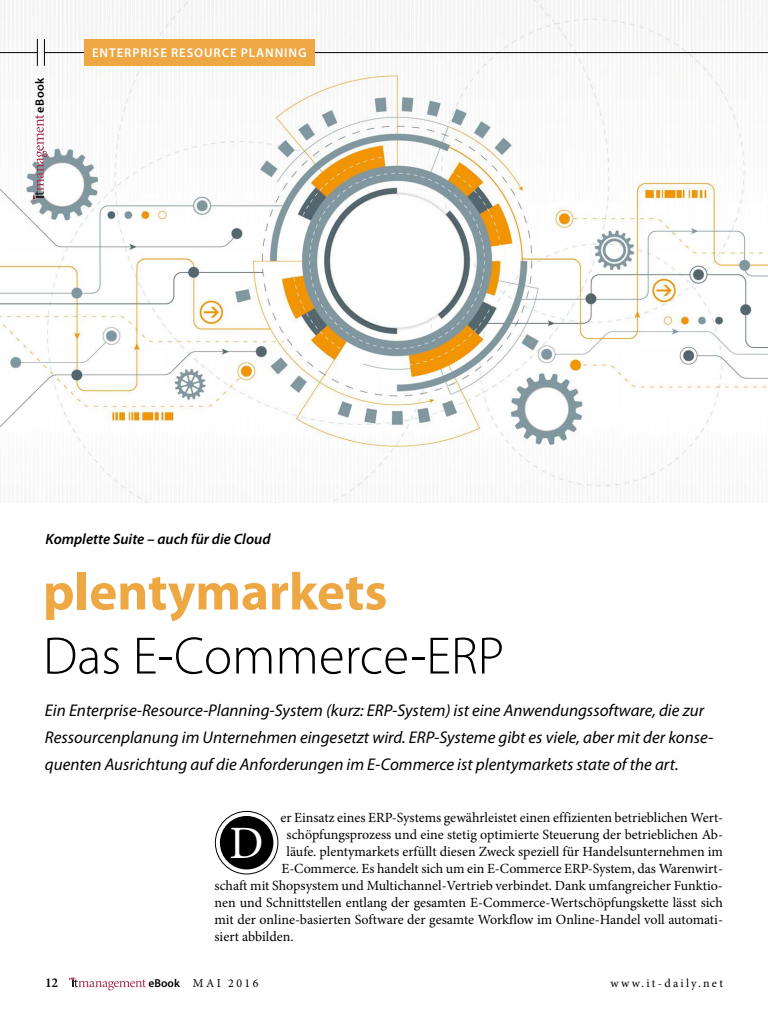
<style>
.page{position:relative;width:768px;height:1024px;background:#fff}
.page>*{position:absolute;margin:0;border:0;box-sizing:border-box;transform-origin:0 0}
.t1{font:300 53px "Myriad Pro";color:#000}
.t2{font:700 53px "Myriad Pro";color:#eda743}
.t3{font:46.4px "Minion Pro";color:#fff}
.t4{font:italic 17px/27px "Myriad Pro";color:#000}
.t5{font:italic 600 15px "Myriad Pro";color:#000}
.t6{font:14px "Minion Pro";color:#000}
.t7{font:600 13.5px "Minion Pro";color:#000}
.t8{font:600 12.8px "Myriad Pro";letter-spacing:.07em;color:#fff}
.t9{font:600 12.1px "Myriad Pro";letter-spacing:.05em;color:#000}
.t10{font:12px "Minion Pro";letter-spacing:.195em;color:#000}
.s1{font-family:"Myriad Pro";font-weight:600;font-size:11.5px}
</style>
<div class="page">
<svg style="left:69px;top:978px;width:77px;height:12px"></svg>
<img style="left:0;top:0;width:768px;height:503px">
<svg style="left:33px;top:115px;width:14px;height:86px"></svg>
<hr style="left:0;top:52px;width:37px;height:1px;background:#000">
<svg style="left:37px;top:39px;width:1px;height:27px"></svg>
<svg style="left:44px;top:39px;width:1px;height:27px"></svg>
<hr style="left:44px;top:52px;width:724px;height:1px;background:#000">
<div style="left:84px;top:39px;width:231px;height:27px;background:#eda743"></div>
<div style="left:215px;top:811px;width:63px;height:63px;border:1px solid #000;border-radius:50%"></div>
<div style="left:220px;top:816px;width:53px;height:53px;background:#000;border-radius:50%"></div>
<p class="t9" style="left:32px;top:113px;width:37px;rotate:-90deg">eBook</p>
<p class="t8" style="left:92px;top:45px;width:216px">ENTERPRISE RESOURCE PLANNING</p>
<p class="t5" style="left:46px;top:529px;width:226px">Komplette Suite – auch für die Cloud</p>
<h1 class="t2" style="left:43px;top:557px;width:346px">plentymarkets</h1>
<h1 class="t1" style="left:43px;top:624px;width:463px">Das E-Commerce-ERP</h1>
<p class="t4" style="left:45px;top:696px;width:670px">Ein Enterprise-Resource-Planning-System (kurz: ERP-System) ist eine Anwendungssoftware, die zur<br>Ressourcenplanung im Unternehmen eingesetzt wird. ERP-Systeme gibt es viele, aber mit der konse&shy;quenten Ausrichtung auf die Anforderungen im E-Commerce ist plentymarkets state of the art.</p>
<p class="t6" style="left:280px;top:808px;width:444px">er Einsatz eines ERP-Systems gewährleistet einen effizienten betrieblichen Wert-</p>
<p class="t6" style="left:287px;top:825px;width:438px">schöpfungsprozess und eine stetig optimierte Steuerung der betrieblichen Ab-</p>
<p class="t6" style="left:287px;top:842px;width:438px">läufe. plentymarkets erfüllt diesen Zweck speziell für Handelsunternehmen im</p>
<p class="t6" style="left:282px;top:859px;width:443px">E-Commerce. Es handelt sich um ein E-Commerce ERP-System, das Warenwirt-</p>
<p class="t6" style="left:215px;top:876px;width:510px">schaft mit Shopsystem und Multichannel-Vertrieb verbindet. Dank umfangreicher Funktio-</p>
<p class="t6" style="left:215px;top:893px;width:510px">nen und Schnittstellen entlang der gesamten E-Commerce-Wertschöpfungskette lässt sich</p>
<p class="t6" style="left:215px;top:910px;width:510px">mit der online-basierten Software der gesamte Workflow im Online-Handel voll automati-</p>
<p class="t6" style="left:215px;top:927px;width:81px">siert abbilden.</p>
<h2 class="t3" style="left:230px;top:812px;width:36px">D</h2>
<p class="t7" style="left:45px;top:973px;width:15px">12</p>
<p class="t10" style="left:148px;top:975px;width:112px"><span class="s1">eBook</span> MAI 2016</p>
<p class="t10" style="left:611px;top:975px;width:114px">www.it-daily.net</p>
</div>
